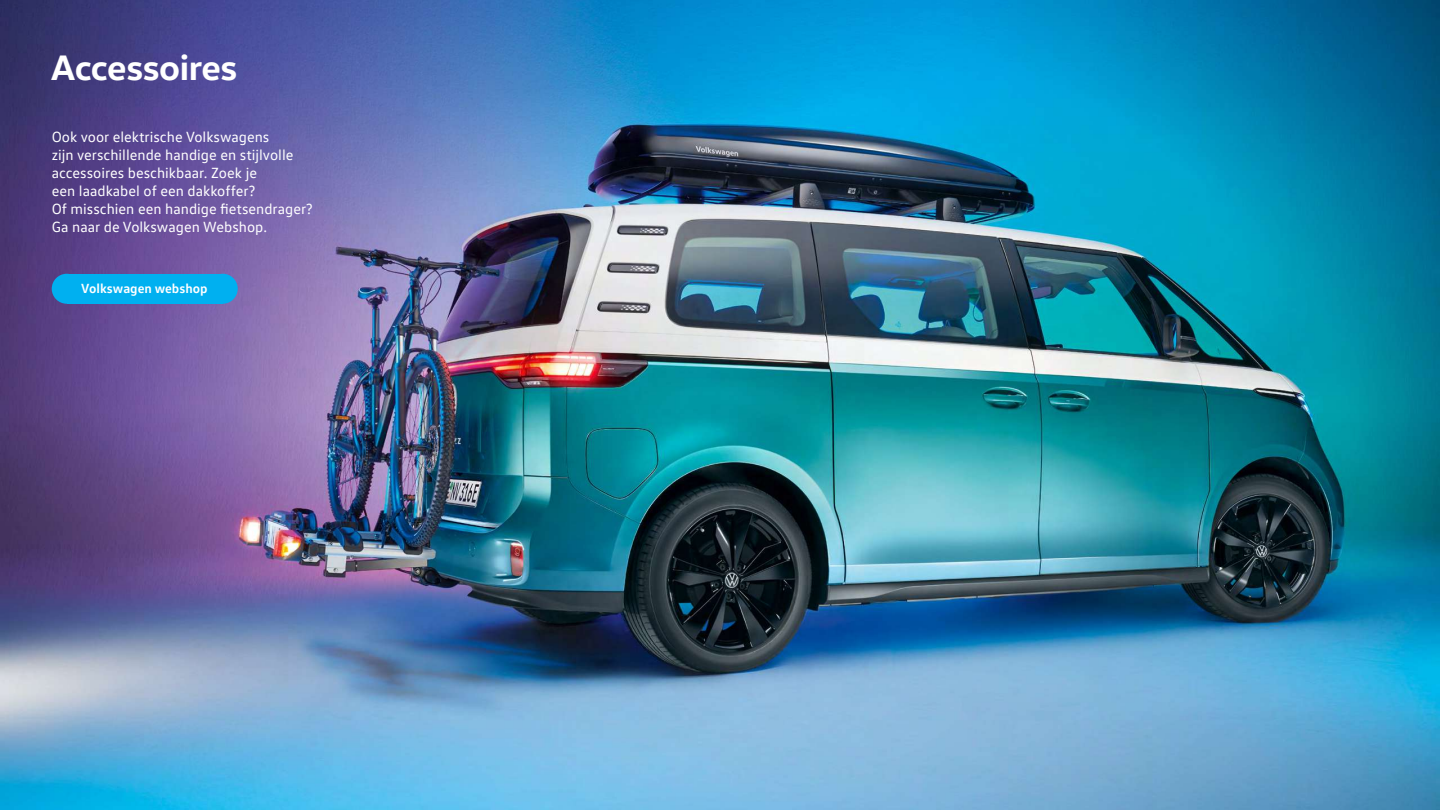
<style>
.page{position:relative;width:1440px;height:810px;background:#fff}
.page>*{position:absolute;margin:0;border:0;box-sizing:border-box;transform-origin:0 0}
.t1{font:700 36px "VW Head";letter-spacing:-.015em;color:#fff}
.t2{font:15px/18px "VW Text";color:#fff}
.t3{font:700 13.5px "VW Text";color:#fff}
</style>
<div class="page">
<img style="left:0;top:0;width:1440px;height:810px">
<div style="left:67px;top:274px;width:156px;height:30px;background:#00b0f0"></div>
<div style="left:52px;top:274px;width:30px;height:30px;background:#00b0f0;border-radius:50%"></div>
<div style="left:208px;top:274px;width:30px;height:30px;background:#00b0f0;border-radius:50%"></div>
<h1 class="t1" style="left:51px;top:44px;width:188px">Accessoires</h1>
<p class="t2" style="left:52px;top:127px;width:263px">Ook voor elektrische Volkswagens<br>zijn verschillende handige en stijlvolle accessoires beschikbaar. Zoek je<br>een laadkabel of een dakkoffer?<br>Of misschien een handige fietsendrager?<br>Ga naar de Volkswagen Webshop.</p>
<p class="t3" style="left:81px;top:280px;width:128px">Volkswagen webshop</p>
</div>
